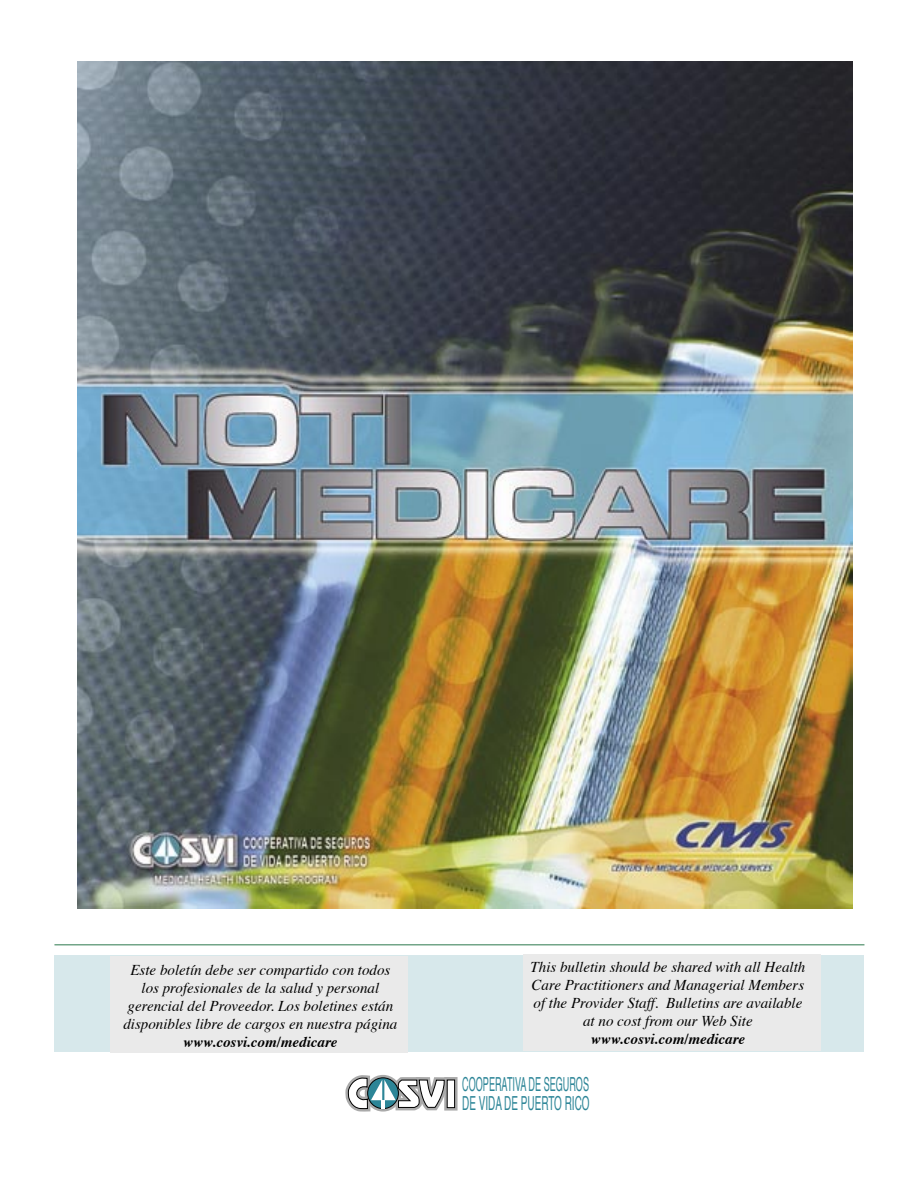
<style>
.page{position:relative;width:918px;height:1188px;background:#fff}
.page>*{position:absolute;margin:0;border:0;box-sizing:border-box;transform-origin:0 0}
.t1{font:19.35px "Helvetica";color:#2c8597;scale:.47 1}
.t2{font:19.35px "Helvetica";color:#2c8597;scale:.52 1}
.t3{font:italic 15px/18px "Times";color:#000;text-align:center}
.t4{font:italic 700 15px "Times";color:#000}
.s1{font-weight:700}
</style>
<div class="page">
<div style="left:54px;top:955px;width:810px;height:96px;background:#d7e8eb"></div>
<div style="left:444px;top:1077px;width:14px;height:34px;border:6px solid #aaa"></div>
<svg style="left:345px;top:1075px;width:105px;height:37px"></svg>
<div style="left:447px;top:1080px;width:8px;height:28px;background:#fff"></div>
<div style="left:447px;top:1080px;width:8px;height:28px;border:1px solid #000"></div>
<hr style="left:54px;top:944px;width:810px;height:2px;background:#72a588">
<div style="left:110px;top:956px;width:298px;height:96px;background:#eaeaea"></div>
<div style="left:523px;top:955px;width:298px;height:96px;background:#eaeaea"></div>
<img style="left:78px;top:62px;width:775px;height:846px">
<p class="t3" style="left:123px;top:962px;width:275px">Este boletín debe ser compartido con todos los profesionales de la salud y personal gerencial del Proveedor. Los boletines están disponibles libre de cargos en nuestra página <span class="s1">www.cosvi.com/medicare</span></p>
<p class="t3" style="left:531px;top:959px;width:276px">This bulletin should be shared with all Health Care Practitioners and Managerial Members of the Provider Staff. Bulletins are available at no cost from our Web Site</p>
<p class="t4" style="left:591px;top:1030px;width:156px">www.cosvi.com/medicare</p>
<p class="t1" style="left:462px;top:1071px;width:271px">COOPERATIVA DE SEGUROS</p>
<p class="t2" style="left:462px;top:1090px;width:246px">DE VIDA DE PUERTO RICO</p>
</div>
